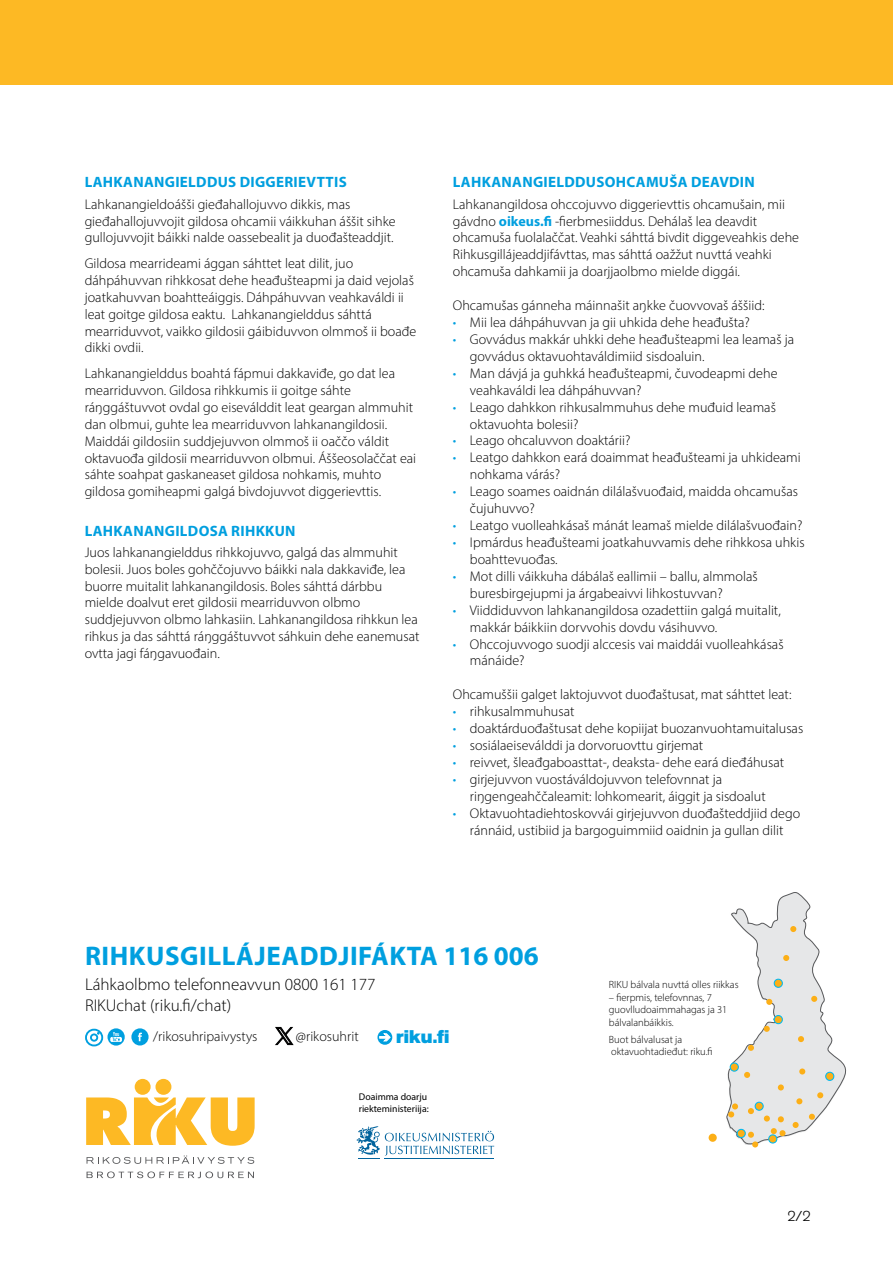
<style>
.page{position:relative;width:893px;height:1263px;background:#fff}
.page>*{position:absolute;margin:0;border:0;box-sizing:border-box;transform-origin:0 0}
.H2_vo1{font:700 27px "Myriad Pro";letter-spacing:.02em;color:#009fdf}
.ots1{font:18.15px "Akzidenz Grotesk BE Super";color:#009fdf}
.t1{font:300 17.1px "Myriad Pro";color:#000}
.H2_vo1-2{font:700 15px "Myriad Pro";letter-spacing:.02em;color:#009fdf}
.t2{font:300 14.25px "Akzidenz Grotesk BE";color:#000}
.t3{font:300 14.1px/17px "Myriad Pro";color:#000}
.t4{font:300 10.5px/12.6px "Myriad Pro";color:#000}
.t5{font:9.75px/11.7px "Myriad Pro";color:#000}
.s1{font-weight:700;color:#009fdf}
.s2{color:#009fdf}
</style>
<div class="page">
<div style="left:0;top:0;width:893px;height:85px;background:#fdb924"></div>
<div style="left:85px;top:1029px;width:18px;height:17px;border:2px solid #009fdf;border-radius:8px"></div>
<div style="left:90px;top:1033px;width:8px;height:9px;border:2px solid #009fdf;border-radius:50%"></div>
<div style="left:107px;top:1028px;width:18px;height:17px;background:#009fdf;border-radius:50%"></div>
<svg style="left:110px;top:1032px;width:12px;height:10px"></svg>
<div style="left:131px;top:1028px;width:18px;height:17px;background:#009fdf;border-radius:50%"></div>
<svg style="left:138px;top:1033px;width:4px;height:8px"></svg>
<svg style="left:276px;top:1027px;width:17px;height:18px"></svg>
<div style="left:709px;top:1134px;width:8px;height:8px;background:#fcaf17;border-radius:50%"></div>
<svg style="left:726px;top:892px;width:121px;height:255px"></svg>
<svg style="left:377px;top:1030px;width:15px;height:15px"></svg>
<svg style="left:379px;top:1033px;width:12px;height:8px"></svg>
<svg style="left:356px;top:1126px;width:138px;height:33px"></svg>
<svg style="left:86px;top:1079px;width:169px;height:67px"></svg>
<svg style="left:87px;top:1155px;width:167px;height:9px"></svg>
<svg style="left:87px;top:1171px;width:167px;height:7px"></svg>
<h2 class="H2_vo1-2" style="left:85px;top:173px;width:264px">LAHKANANGIELDDUS DIGGERIEVTTIS</h2>
<p class="t3" style="left:85px;top:195px;width:312px">Lahkanangieldoášši gieđahallojuvvo dikkis, mas gieđahallojuvvojit gildosa ohcamii váikkuhan áššit sihke gullojuvvojit báikki nalde oassebealit ja duođašteaddjit.</p>
<p class="t3" style="left:85px;top:255px;width:333px">Gildosa mearrideami ággan sáhttet leat dilit, juo dáhpáhuvvan rihkkosat dehe heađušteapmi ja daid vejolaš joatkahuvvan boahtteáiggis. Dá hpá huvvan veahkavá ldi ii leat goitge gildosa eaktu. Lahkanangielddus sá httá mearriduvvot, vaikko gildosii gáibiduvvon olmmoš ii boađe dikki ovdii.</p>
<p class="t3" style="left:85px;top:365px;width:333px">Lahkanangielddus boahtá fápmui dakkaviđe, go dat lea mearriduvvon. Gildosa rihkkumis ii goitge sá hte ráŋggáštuvvot ovdal go eiseválddit leat geargan almmuhit dan olbmui, guhte lea mearriduvvon lahkanangildosii.<br>Maiddái gildosiin suddjejuvvon olmmoš ii oaččo vá ldit oktavuođa gildosii mearriduvvon olbmui. Áššeosolaččat eai sá hte soahpat gaskaneaset gildosa nohkamis, muhto gildosa gomiheapmi galgá bivdojuvvot diggerievttis.</p>
<h2 class="H2_vo1-2" style="left:85px;top:521px;width:212px">LAHKANANGILDOSA RIHKKUN</h2>
<p class="t3" style="left:85px;top:543px;width:336px">Juos lahkanangielddus rihkkojuvvo, galgá das almmuhit bolesii. Juos boles gohččojuvvo báikki nala dakkaviđe, lea buorre muitalit lahkanangildosis. Boles sá httá dárbbu mielde doalvut eret gildosii mearriduvvon olbmo suddjejuvvon olbmo lahkasiin. Lahkanangildosa rihkkun lea rihkus ja das sá httá rá ŋggáštuvvot sá hkuin dehe eanemusat ovtta jagi fá ŋgavuođain.</p>
<h2 class="H2_vo1-2" style="left:453px;top:173px;width:304px">LAHKANANGIELDDUSOHCAMUŠA DEAVDIN</h2>
<p class="t3" style="left:453px;top:195px;width:348px">Lahkanangildosa ohccojuvvo diggerievttis ohcamušain, mii gávdno <span class="s1">oikeus.fi</span> -fierbmesiiddus. Dehálaš lea deavdit ohcamuša fuolalaččat. Veahki sá httá bivdit diggeveahkis dehe Rihkusgillájeaddjifávttas, mas sá httá oažžut nuvttá veahki ohcamuša dahkamii ja doarjjaolbmo mielde diggái.</p>
<p class="t3" style="left:453px;top:297px;width:313px">Ohcamušas gánneha máinnašit aŋkke čuovvovaš áššiid:</p>
<p class="t3" style="left:453px;top:314px;width:299px"><span class="s2">•</span> Mii lea dá hpá huvvan ja gii uhkida dehe heađušta?</p>
<p class="t3" style="left:470px;top:331px;width:326px;text-indent:-17px"><span class="s2">•</span> Govvádus makkár uhkki dehe heađušteapmi lea leamaš ja govvádus oktavuohtavá ldimiid sisdoaluin.</p>
<p class="t3" style="left:470px;top:364px;width:309px;text-indent:-17px"><span class="s2">•</span> Man dávjá ja guhkká heađušteapmi, čuvodeapmi dehe veahkaváldi lea dáhpáhuvvan?</p>
<p class="t3" style="left:470px;top:398px;width:308px;text-indent:-17px"><span class="s2">•</span> Leago dahkkon rihkusalmmuhus dehe muđuid leamaš oktavuohta bolesii?</p>
<p class="t3" style="left:453px;top:432px;width:179px"><span class="s2">•</span> Leago ohcaluvvon doaktárii?</p>
<p class="t3" style="left:470px;top:449px;width:332px;text-indent:-17px"><span class="s2">•</span> Leatgo dahkkon eará doaimmat heađušteami ja uhkideami nohkama várás?</p>
<p class="t3" style="left:470px;top:483px;width:330px;text-indent:-17px"><span class="s2">•</span> Leago soames oaidnán dilá lašvuođaid, maidda ohcamušas čujuhuvvo?</p>
<p class="t3" style="left:453px;top:517px;width:351px"><span class="s2">•</span> Leatgo vuolleahkásaš mánát leamaš mielde dilálašvuođain?</p>
<p class="t3" style="left:470px;top:534px;width:336px;text-indent:-17px"><span class="s2">•</span> Ipmá rdus heađušteami joatkahuvvamis dehe rihkkosa uhkis boahttevuođas.</p>
<p class="t3" style="left:470px;top:567px;width:289px;text-indent:-17px"><span class="s2">•</span> Mot dilli váikkuha dábálaš eallimii – ballu, almmolaš buresbirgejupmi ja á rgabeaivvi lihkostuvvan?</p>
<p class="t3" style="left:470px;top:601px;width:312px;text-indent:-17px"><span class="s2">•</span> Viiddiduvvon lahkanangildosa ozadettiin galgá muitalit, makká r báikkiin dorvvohis dovdu vásihuvvo.</p>
<p class="t3" style="left:470px;top:635px;width:315px;text-indent:-17px"><span class="s2">•</span> Ohccojuvvogo suodji alccesis vai maiddái vuolleahkásaš mánáide?</p>
<p class="t3" style="left:453px;top:686px;width:340px">Ohcamuššii galget laktojuvvot duođaštusat, mat sá httet leat:</p>
<p class="t3" style="left:453px;top:703px;width:123px"><span class="s2">•</span> rihkusalmmuhusat</p>
<p class="t3" style="left:453px;top:720px;width:352px"><span class="s2">•</span> doaktárduođaštusat dehe kopiijat buozanvuohtamuitalusas</p>
<p class="t3" style="left:453px;top:737px;width:252px"><span class="s2">•</span> sosiá laeiseválddi ja dorvoruovttu girjemat</p>
<p class="t3" style="left:453px;top:754px;width:333px"><span class="s2">•</span> reivvet, šleađgaboasttat-, deaksta- dehe eará dieđáhusat</p>
<p class="t3" style="left:470px;top:771px;width:297px;text-indent:-17px"><span class="s2">•</span> girjejuvvon vuostává ldojuvvon telefovnnat ja riŋgengeahččaleamit: lohkomearit, áiggit ja sisdoalut</p>
<p class="t3" style="left:453px;top:804px;width:349px;text-align:center"><span class="s2">•</span> Oktavuohtadiehtoskovvái girjejuvvon duođašteddjiid dego ránnáid, ustibiid ja bargoguimmiid oaidnin ja gullan dilit</p>
<h2 class="H2_vo1" style="left:85px;top:939px;width:455px">RIHKUSGILLÁJEADDJIFÁKTA 116 006</h2>
<p class="t1" style="left:85px;top:974px;width:292px">Láhkaolbmo telefonneavvun 0800 161 177</p>
<p class="t1" style="left:85px;top:995px;width:148px">RIKUchat (riku.fi/chat)</p>
<p class="t3" style="left:153px;top:1028px;width:106px">/rikosuhripaivystys</p>
<p class="t3" style="left:296px;top:1028px;width:64px">@rikosuhrit</p>
<p class="ots1" style="left:396px;top:1026px;width:55px">riku.fi</p>
<p class="t5" style="left:359px;top:1091px;width:71px">Doaimma doarju riekteministeriija:</p>
<p class="t4" style="left:609px;top:978px;width:131px">RIKU bá lvala nuvttá olles riikkas</p>
<p class="t4" style="left:609px;top:991px;width:120px">– fierpmis, telefovnnas, 7 guovlludoaimmahagas ja 31 bá lvalanbáikkis.</p>
<p class="t4" style="left:609px;top:1033px;width:105px">Buot bá lvalusat ja oktavuohtadieđut: riku.fi</p>
<p class="t2" style="left:787px;top:1207px;width:25px">2/2</p>
</div>
